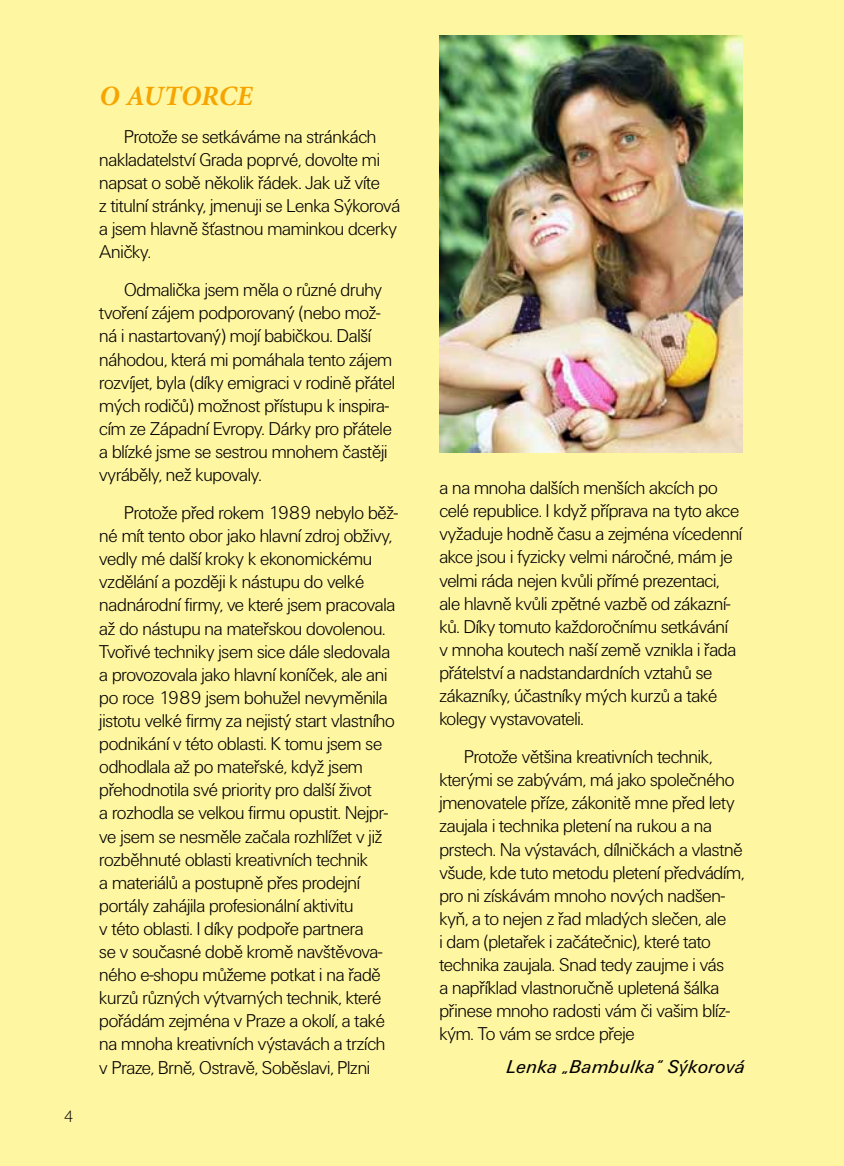
<style>
.page{position:relative;width:844px;height:1166px;background:#fff}
.page>*{position:absolute;margin:0;border:0;box-sizing:border-box;transform-origin:0 0}
.t1{font:italic 700 28px "Minion Pro";color:#f6a500}
.t2{font:19.25px/23.1px "U001 DOT Ligh";letter-spacing:-.01em;color:#000}
.t3{font:italic 19.25px "U001 DOT";letter-spacing:.02em;color:#000}
.t4{font:300 17.5px "Myriad Pro";color:#000}
</style>
<div class="page">
<div style="left:0;top:0;width:843px;height:1166px;background:#fff6a1"></div>
<img style="left:439px;top:36px;width:302px;height:417px">
<p class="t4" style="left:64px;top:1106px;width:10px">4</p>
<h1 class="t1" style="left:99px;top:79px;width:155px">O AUTORCE</h1>
<p class="t2" style="left:99px;top:125px;width:302px;text-indent:25px">Protože se setkáváme na stránkách nakladatelství Grada poprvé, dovolte mi napsat o sobě několik řádek. Jak už víte<br>z titulní stránky, jmenuji se Lenka Sýkorová a jsem hlavně šťastnou maminkou dcerky Aničky.</p>
<p class="t2" style="left:99px;top:279px;width:297px;text-indent:25px">Odmalička jsem měla o různé druhy tvoření zájem podporovaný (nebo mož&shy;ná i nastartovaný) mojí babičkou. Další náhodou, která mi pomáhala tento zájem rozvíjet, byla (díky emigraci v rodině přátel mých rodičů) možnost přístupu k inspira&shy;cím ze Západní Evropy. Dárky pro přátele a blízké jsme se sestrou mnohem častěji vyráběly, než kupovaly.</p>
<p class="t2" style="left:99px;top:501px;width:300px;text-indent:25px">Protože před rokem 1989 nebylo běž&shy;né mít tento obor jako hlavní zdroj obživy, vedly mé další kroky k ekonomickému vzdělání a později k nástupu do velké nadnárodní firmy, ve které jsem pracovala až do nástupu na mateřskou dovolenou.<br>Tvořivé techniky jsem sice dále sledovala a provozovala jako hlavní koníček, ale ani po roce 1989 jsem bohužel nevyměnila jistotu velké firmy za nejistý start vlastního podnikání v této oblasti. K tomu jsem se odhodlala až po mateřské, když jsem přehodnotila své priority pro další život<br>a rozhodla se velkou firmu opustit. Nejpr&shy;ve jsem se nesměle začala rozhlížet v již rozběhnuté oblasti kreativních technik<br>a materiálů a postupně přes prodejní portály zahájila profesionální aktivitu<br>v této oblasti. I díky podpoře partnera<br>se v současné době kromě navštěvova&shy;ného e-shopu můžeme potkat i na řadě kurzů různých výtvarných technik, které pořádám zejména v Praze a okolí, a také na mnoha kreativních výstavách a trzích v Praze, Brně, Ostravě, Soběslavi, Plzni</p>
<p class="t2" style="left:439px;top:477px;width:304px">a na mnoha dalších menších akcích po celé republice. I když příprava na tyto akce vyžaduje hodně času a zejména vícedenní akce jsou i fyzicky velmi náročné, mám je velmi ráda nejen kvůli přímé prezentaci, ale hlavně kvůli zpětné vazbě od zákazní&shy;ků. Díky tomuto každoročnímu setkávání<br>v mnoha koutech naší země vznikla i řada přátelství a nadstandardních vztahů se zákazníky, účastníky mých kurzů a také kolegy vystavovateli.</p>
<p class="t2" style="left:439px;top:745px;width:306px;text-indent:25px">Protože většina kreativních technik, kterými se zabývám, má jako společného jmenovatele příze, zákonitě mne před lety zaujala i technika pletení na rukou a na prstech. Na výstavách, dílničkách a vlastně všude, kde tuto metodu pletení předvádím, pro ni získávám mnoho nových nadšen&shy;kyň, a to nejen z řad mladých slečen, ale<br>i dam (pletařek i začátečnic), které tato technika zaujala. Snad tedy zaujme i vás<br>a například vlastnoručně upletená šálka přinese mnoho radosti vám či vašim blíz&shy;kým. To vám se srdce přeje</p>
<p class="t3" style="left:506px;top:1056px;width:240px">Lenka „Bambulka“ Sýkorová</p>
</div>
